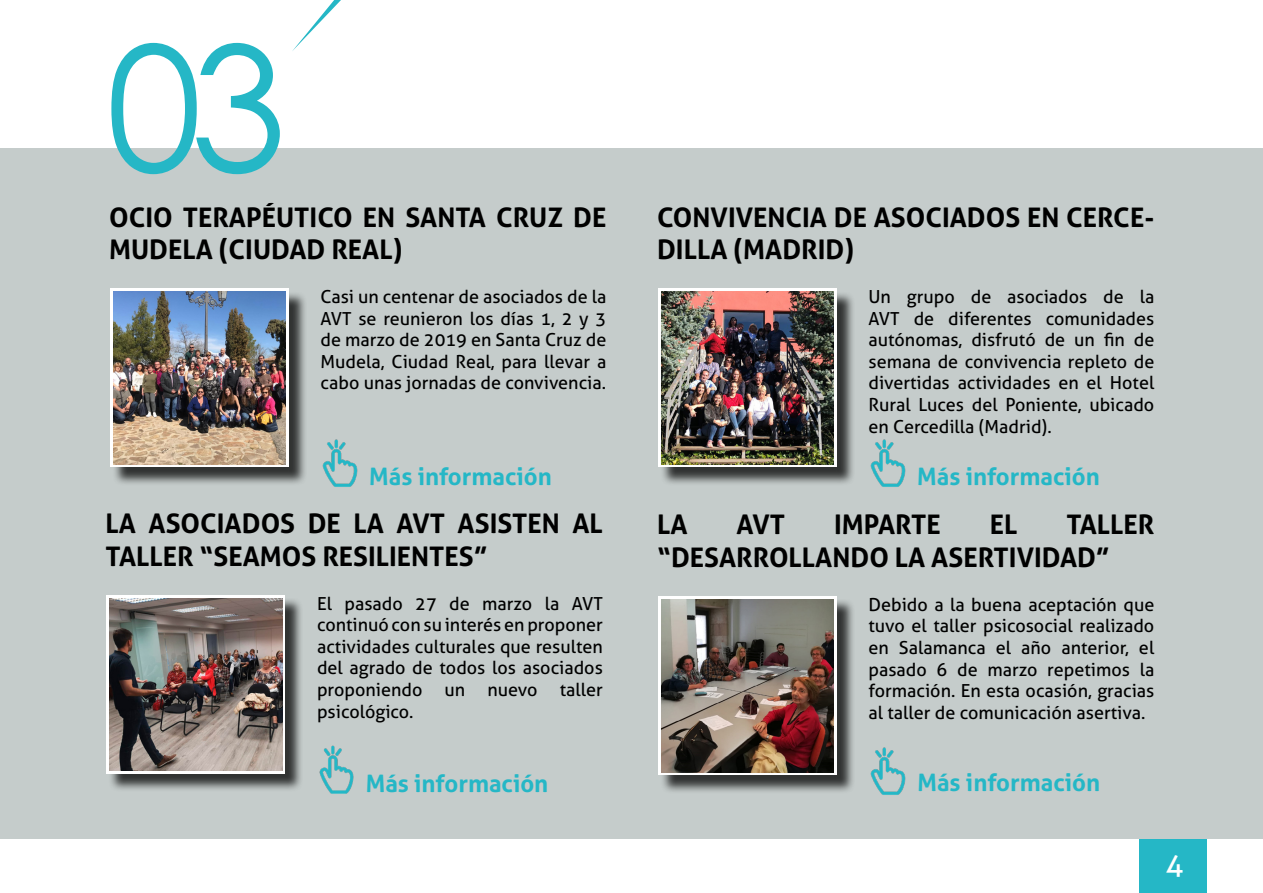
<style>
.page{position:relative;width:1263px;height:893px;background:#fff}
.page>*{position:absolute;margin:0;border:0;box-sizing:border-box;transform-origin:0 0}
.t1{font:174px "Century Gothic";color:#25b7c6}
.t2{font:30px "Aller";color:#fff}
.t3{font:700 27px/32.4px "Aller";color:#000}
.t4{font:700 24px "Aller";color:#25b7c6}
.t5{font:18px/21.6px "Aller";color:#000;text-align:justify}
</style>
<div class="page">
<div style="left:0;top:148px;width:1263px;height:690px;background:#c5cccb"></div>
<div style="left:1139px;top:839px;width:67px;height:54px;background:#25b7c6"></div>
<svg style="left:292px;top:0;width:49px;height:51px"></svg>
<div style="left:112px;top:291px;width:195px;height:195px;background:#000;opacity:.75"></div>
<svg style="left:110px;top:289px;width:178px;height:178px;background:#ebecee"></svg>
<img style="left:322px;top:439px;width:36px;height:48px">
<img style="left:113px;top:292px;width:173px;height:172px">
<div style="left:660px;top:291px;width:195px;height:195px;background:#000;opacity:.75"></div>
<svg style="left:658px;top:289px;width:178px;height:178px;background:#e9e4de"></svg>
<img style="left:870px;top:439px;width:36px;height:48px">
<img style="left:661px;top:292px;width:173px;height:172px">
<div style="left:660px;top:599px;width:195px;height:195px;background:#000;opacity:.75"></div>
<svg style="left:658px;top:596px;width:178px;height:179px;background:#e5e4e2"></svg>
<img style="left:870px;top:747px;width:36px;height:48px">
<img style="left:661px;top:600px;width:173px;height:172px">
<div style="left:108px;top:598px;width:195px;height:195px;background:#000;opacity:.75"></div>
<svg style="left:106px;top:595px;width:179px;height:179px;background:#eae8e7"></svg>
<img style="left:319px;top:745px;width:35px;height:49px">
<img style="left:110px;top:598px;width:172px;height:173px">
<h1 class="t1" style="left:106px;top:-13px;width:182px">03</h1>
<h3 class="t3" style="left:109px;top:201px;width:499px">OCIO TERAPÉUTICO EN SANTA CRUZ DE<br>MUDELA (CIUDAD REAL)</h3>
<p class="t5" style="left:320px;top:286px;width:287px">Casi un centenar de asociados de la AVT se reunieron los días 1, 2 y 3 de marzo de 2019 en Santa Cruz de Mudela, Ciudad Real, para llevar a cabo unas jornadas de convivencia.</p>
<h3 class="t4" style="left:369px;top:462px;width:184px">Más información</h3>
<h3 class="t3" style="left:106px;top:507px;width:499px">LA ASOCIADOS DE LA AVT ASISTEN AL<br>TALLER “SEAMOS RESILIENTES”</h3>
<p class="t5" style="left:317px;top:592px;width:287px">El pasado 27 de marzo la AVT continuó con su interés en proponer actividades culturales que resulten del agrado de todos los asociados proponiendo un nuevo taller psicológico.</p>
<h3 class="t3" style="left:657px;top:201px;width:499px">CONVIVENCIA DE ASOCIADOS EN CERCE-<br>DILLA (MADRID)</h3>
<p class="t5" style="left:868px;top:286px;width:287px">Un grupo de asociados de la AVT de diferentes comunidades autónomas, disfrutó de un fin de semana de convivencia repleto de divertidas actividades en el Hotel Rural Luces del Poniente, ubicado en Cercedilla (Madrid).</p>
<h3 class="t4" style="left:917px;top:462px;width:184px">Más información</h3>
<h3 class="t3" style="left:657px;top:508px;width:32px">LA</h3>
<h3 class="t3" style="left:736px;top:508px;width:50px">AVT</h3>
<h3 class="t3" style="left:834px;top:508px;width:108px">IMPARTE</h3>
<h3 class="t3" style="left:990px;top:508px;width:29px">EL</h3>
<h3 class="t3" style="left:657px;top:508px;width:499px;text-indent:409px">TALLER “DESARROLLANDO LA ASERTIVIDAD”</h3>
<p class="t5" style="left:868px;top:594px;width:287px">Debido a la buena aceptación que tuvo el taller psicosocial realizado en Salamanca el año anterior, el pasado 6 de marzo repetimos la formación. En esta ocasión, gracias al taller de comunicación asertiva.</p>
<h3 class="t4" style="left:366px;top:769px;width:184px">Más información</h3>
<h3 class="t4" style="left:917px;top:767px;width:184px">Más información</h3>
<h2 class="t2" style="left:1165px;top:846px;width:19px">4</h2>
</div>
